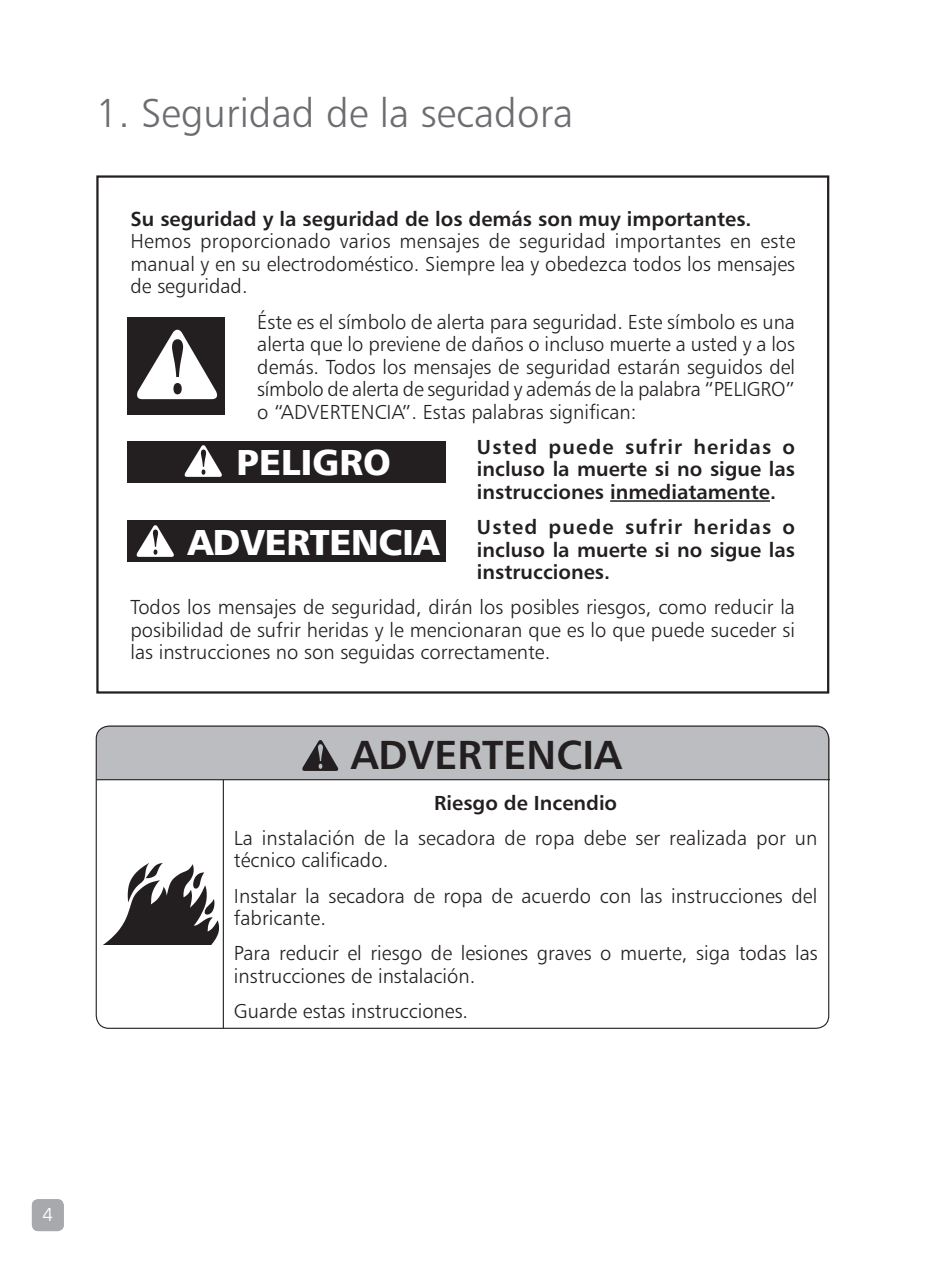
<style>
.page{position:relative;width:925px;height:1263px;background:#fff}
.page>*{position:absolute;margin:0;border:0;box-sizing:border-box;transform-origin:0 0}
.t1{font:40.5px "Humanist 777 BT Light B";color:#6c6d70}
.t2{font:40.5px "Humanist 777 BT Bold B";color:#231f20}
.t3{font:36px "Humanist 777 BT Black B";letter-spacing:-.01em;color:#fff}
.t4{font:20.25px/22.5px "Humanist 777 BT Light B";color:#231f20;text-align:justify}
.t5{font:20.25px/22.5px "Humanist 777 BT Bold B";color:#231f20;text-align:justify}
.t6{font:condensed 18px "Eurostile";color:#fff}
</style>
<div class="page">
<div style="left:32px;top:1199px;width:32px;height:32px;background:#a8a9ad;border-radius:6px"></div>
<hr style="left:610px;top:500px;width:160px;height:2px;background:#231f20">
<div style="left:128px;top:317px;width:97px;height:97px;background:#231f20"></div>
<img style="left:127px;top:317px;width:91px;height:89px">
<div style="left:127px;top:441px;width:318px;height:41px;background:#231f20"></div>
<img style="left:184px;top:445px;width:38px;height:32px">
<div style="left:127px;top:521px;width:318px;height:41px;background:#231f20"></div>
<img style="left:136px;top:525px;width:38px;height:32px">
<div style="left:96px;top:726px;width:734px;height:53px;background:#bcbdc0"></div>
<img style="left:302px;top:738px;width:37px;height:34px">
<hr style="left:96px;top:779px;width:734px;height:1px;background:#231f20">
<hr style="left:223px;top:780px;width:1px;height:248px;background:#231f20">
<img style="left:104px;top:863px;width:115px;height:81px">
<h1 class="t1" style="left:96px;top:88px;width:479px">1. Seguridad de la secadora</h1>
<p class="t5" style="left:130px;top:207px;width:623px">Su seguridad y la seguridad de los demás son muy importantes.</p>
<p class="t4" style="left:130px;top:230px;width:666px">Hemos proporcionado varios mensajes de seguridad importantes en este manual y en su electrodoméstico. Siempre lea y obedezca todos los mensajes de seguridad.</p>
<p class="t4" style="left:257px;top:310px;width:539px">Éste es el símbolo de alerta para seguridad. Este símbolo es una alerta que lo previene de daños o incluso muerte a usted y a los demás. Todos los mensajes de seguridad estarán seguidos del símbolo de alerta de seguridad y además de la palabra “PELIGRO” o “ADVERTENCIA”. Estas palabras significan:</p>
<p class="t5" style="left:477px;top:435px;width:320px">Usted puede sufrir heridas o incluso la muerte si no sigue las instrucciones inmediatamente.</p>
<p class="t5" style="left:477px;top:515px;width:320px">Usted puede sufrir heridas o incluso la muerte si no sigue las instrucciones.</p>
<p class="t4" style="left:130px;top:596px;width:666px">Todos los mensajes de seguridad, dirán los posibles riesgos, como reducir la posibilidad de sufrir heridas y le mencionaran que es lo que puede suceder si las instrucciones no son seguidas correctamente.</p>
<h2 class="t3" style="left:237px;top:440px;width:156px">PELIGRO</h2>
<h2 class="t3" style="left:188px;top:519px;width:253px">ADVERTENCIA</h2>
<h1 class="t2" style="left:351px;top:730px;width:272px">ADVERTENCIA</h1>
<p class="t5" style="left:434px;top:791px;width:184px">Riesgo de Incendio</p>
<p class="t4" style="left:234px;top:826px;width:585px">La instalación de la secadora de ropa debe ser realizada por un técnico calificado.</p>
<p class="t4" style="left:234px;top:884px;width:585px">Instalar la secadora de ropa de acuerdo con las instrucciones del fabricante.</p>
<p class="t4" style="left:234px;top:942px;width:585px">Para reducir el riesgo de lesiones graves o muerte, siga todas las instrucciones de instalación.</p>
<p class="t4" style="left:234px;top:999px;width:236px">Guarde estas instrucciones.</p>
<p class="t6" style="left:43px;top:1204px;width:12px">4</p>
</div>
